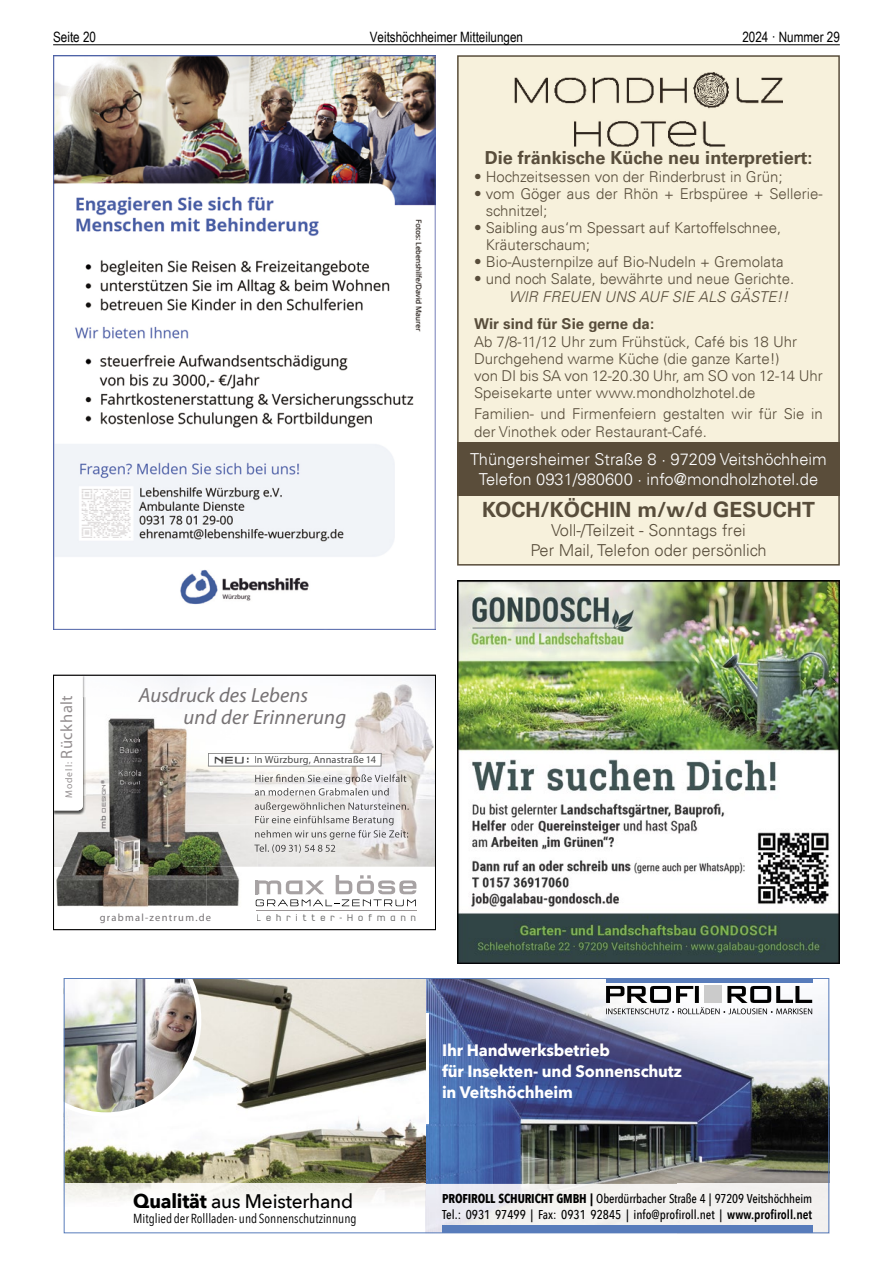
<style>
.page{position:relative;width:893px;height:1263px;background:#fff}
.page>*{position:absolute;margin:0;border:0;box-sizing:border-box;transform-origin:0 0}
.t1{font:700 21px "Univers LT";color:#584d3b}
.t2{font:italic 20.55px/22.2px "Myriad Pro";letter-spacing:.005em;color:#767274}
.t3{font:500 19.65px "Avenir Next";letter-spacing:-.01em;color:#000}
.t4{font:700 18px "Univers LT";color:#584d3b}
.t5{font:300 16.5px/19.8px "Univers LT";color:#fff;text-align:center}
.t6{font:700 16.5px/21px "Avenir Next";letter-spacing:-.01em;color:#fff}
.t7{font:300 16.5px/19.8px "Univers LT";color:#584d3b;text-align:center}
.t8{font:16.5px "Myriad Pro";letter-spacing:.035em;color:#948f90}
.t9{font:300 15px/16.8px "Univers LT";color:#584d3b}
.t10{font:italic 300 15px "Univers LT";color:#584d3b}
.t11{font:700 15px "Univers LT";color:#584d3b}
.t12{font:14.25px "Arial Narrow";color:#000}
.t13{font:13.05px "Avenir Next Condensed";color:#000}
.t14{font:500 12.75px/15.6px "Avenir Next Condensed";letter-spacing:-.01em;color:#000}
.t15{font:10.5px "Myriad Pro";letter-spacing:.12em;color:#767274}
.t16{font:10.2px "Myriad Pro";color:#484848}
.t17{font:300 9.9px "Q Type OT Comp";letter-spacing:.52em;color:#626262}
.t18{font:5.55px "Q Type OT Seext";letter-spacing:.01em;color:#767274}
.s1{font-size:9.75px}
.s2{font-family:"Q Type OT Seext";font-weight:500;font-size:10.95px}
.s3{font-family:"Q Type OT Seext";font-weight:500;font-size:13.65px}
.s4{font-weight:500;font-size:6.9px}
.s5{font-size:6.9px}
.s6{font-weight:700}
.s7{font-weight:600}
</style>
<div class="page">
<hr style="left:53px;top:44px;width:787px;height:1px;background:#000">
<img style="left:53px;top:55px;width:383px;height:574px">
<img style="left:270px;top:980px;width:557px;height:204px">
<img style="left:66px;top:980px;width:204px;height:204px">
<div style="left:606px;top:978px;width:206px;height:5px;background:#587cbb"></div>
<svg style="left:66px;top:1184px;width:761px;height:47px"></svg>
<div style="left:442px;top:1226px;width:370px;height:7px;background:#587cbb"></div>
<svg style="left:606px;top:986px;width:206px;height:28px"></svg>
<img style="left:66px;top:980px;width:135px;height:137px">
<hr style="left:426px;top:1013px;width:3px;height:111px;background:#fff">
<div style="left:64px;top:978px;width:765px;height:255px;border:1px solid #587cbb"></div>
<img style="left:83px;top:677px;width:99px;height:20px">
<img style="left:182px;top:677px;width:252px;height:45px">
<img style="left:258px;top:722px;width:127px;height:94px">
<img style="left:385px;top:722px;width:49px;height:145px">
<img style="left:258px;top:825px;width:127px;height:42px">
<img style="left:56px;top:867px;width:48px;height:40px">
<img style="left:104px;top:867px;width:51px;height:40px">
<img style="left:155px;top:867px;width:52px;height:39px">
<img style="left:207px;top:867px;width:51px;height:40px">
<img style="left:86px;top:718px;width:53px;height:64px">
<img style="left:139px;top:697px;width:119px;height:170px">
<img style="left:55px;top:782px;width:84px;height:85px">
<img style="left:55px;top:697px;width:31px;height:118px">
<svg style="left:55px;top:697px;width:28px;height:113px"></svg>
<div style="left:65px;top:762px;width:7px;height:36px;background:#fff"></div>
<div style="left:61px;top:695px;width:11px;height:63px;background:#fff"></div>
<img style="left:258px;top:774px;width:148px;height:10px">
<img style="left:258px;top:788px;width:131px;height:7px">
<svg style="left:255px;top:774px;width:3px;height:21px"></svg>
<img style="left:258px;top:802px;width:151px;height:10px">
<img style="left:258px;top:816px;width:136px;height:9px">
<img style="left:258px;top:830px;width:150px;height:10px">
<img style="left:258px;top:844px;width:77px;height:9px">
<svg style="left:254px;top:802px;width:4px;height:51px"></svg>
<svg style="left:208px;top:753px;width:173px;height:13px"></svg>
<svg style="left:256px;top:875px;width:160px;height:31px"></svg>
<hr style="left:256px;top:910px;width:160px;height:1px;background:#9a9596">
<div style="left:53px;top:675px;width:383px;height:255px;border:1px solid #000"></div>
<div style="left:458px;top:56px;width:381px;height:509px;background:#f7f1dc"></div>
<div style="left:457px;top:55px;width:383px;height:511px;border:2px solid #584d3b"></div>
<div style="left:457px;top:443px;width:383px;height:53px;background:#5a4d3a"></div>
<img style="left:515px;top:72px;width:267px;height:75px">
<img style="left:457px;top:580px;width:383px;height:383px">
<p class="t12" style="left:53px;top:27px;width:44px">Seite 20</p>
<p class="t12" style="left:370px;top:27px;width:155px">Veitshöchheimer Mitteilungen</p>
<p class="t12" style="left:742px;top:27px;width:99px">2024 · Nummer 29</p>
<p class="t4" style="left:485px;top:147px;width:329px">Die fränkische Küche neu interpretiert:</p>
<p class="t9" style="left:474px;top:169px;width:310px">• Hochzeitsessen von der Rinderbrust in Grün;</p>
<p class="t9" style="left:486px;top:185px;width:338px;text-indent:-12px">• vom Göger aus der Rhön + Erbspüree + Sellerie&shy;schnitzel;</p>
<p class="t9" style="left:486px;top:219px;width:297px;text-indent:-12px">• Saibling aus‘m Spessart auf Kartoffelschnee,<br>Kräuterschaum;</p>
<p class="t9" style="left:474px;top:253px;width:311px">• Bio-Austernpilze auf Bio-Nudeln + Gremolata</p>
<p class="t9" style="left:474px;top:270px;width:322px">• und noch Salate, bewährte und neue Gerichte.</p>
<p class="t10" style="left:509px;top:288px;width:281px">WIR FREUEN UNS AUF SIE ALS GÄSTE!!</p>
<p class="t11" style="left:474px;top:315px;width:182px">Wir sind für Sie gerne da:</p>
<p class="t9" style="left:474px;top:333px;width:350px">Ab 7/8-11/12 Uhr zum Frühstück, Café bis 18 Uhr Durchgehend warme Küche (die ganze Karte!)<br>von DI bis SA von 12-20.30 Uhr, am SO von 12-14 Uhr Speisekarte unter www.mondholzhotel.de</p>
<p class="t9" style="left:474px;top:404px;width:350px;line-height:18.3px">Familien- und Firmenfeiern gestalten wir für Sie in der Vinothek oder Restaurant-Café.</p>
<p class="t5" style="left:470px;top:450px;width:358px">Thüngersheimer Straße 8 · 97209 Veitshöchheim<br>Telefon 0931/980600 · info@mondholzhotel.de</p>
<h1 class="t1" style="left:482px;top:497px;width:334px">KOCH/KÖCHIN m/w/d GESUCHT</h1>
<p class="t7" style="left:530px;top:521px;width:238px">Voll-/Teilzeit - Sonntags frei<br>Per Mail, Telefon oder persönlich</p>
<p class="t8" style="left:57px;top:798px;width:105px;rotate:-90deg"><span class="s1">Modell:</span> Rückhalt</p>
<h2 class="t2" style="left:184px;top:684px;width:164px;text-indent:-45px">Ausdruck des Lebens und der Erinnerung</h2>
<p class="t16" style="left:213px;top:753px;width:164px"><span class="s2">NEU</span><span class="s3">:</span> In Würzburg, Annastraße 14</p>
<p class="t18" style="left:101px;top:829px;width:51px;rotate:-90deg"><span class="s4">mb</span> DESIGN<span class="s5">®</span></p>
<p class="t15" style="left:100px;top:911px;width:113px">grabmal-zentrum.de</p>
<p class="t17" style="left:257px;top:912px;width:161px">Lehritter-Hofmann</p>
<h3 class="t3" style="left:133px;top:1184px;width:221px"><span class="s6">Qualität</span> aus Meisterhand</h3>
<p class="t13" style="left:133px;top:1207px;width:225px">Mitglied der Rollladen- und Sonnenschutzinnung</p>
<p class="t6" style="left:442px;top:1039px;width:241px">Ihr Handwerksbetrieb<br>für Insekten- und Sonnenschutz in Veitshöchheim</p>
<p class="t14" style="left:442px;top:1191px;width:372px"><span class="s6">PROFIROLL SCHURICHT GMBH |</span> Oberdürrbacher Straße 4 | 97209 Veitshöchheim<br>Tel.: 0931 97499 | Fax: 0931 92845 | info@profiroll.net | <span class="s7">www.profiroll.net</span></p>
</div>
